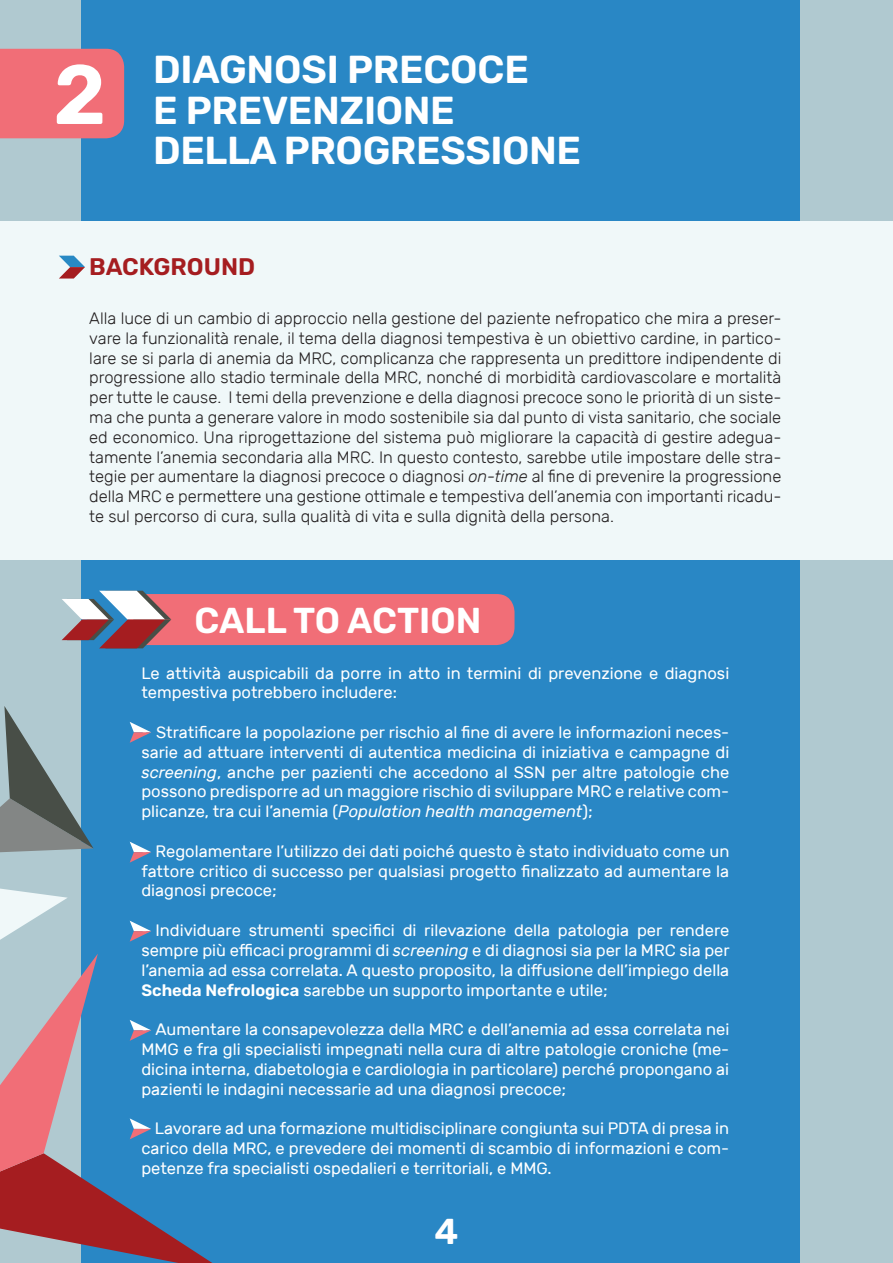
<style>
.page{position:relative;width:893px;height:1263px;background:#b0c9d0}
.page>*{position:absolute;margin:0;border:0;box-sizing:border-box;transform-origin:0 0}
.t1{font:600 83.7px "Rubik";color:#fff}
.t2{font:600 39px "Rubik";letter-spacing:-.01em;color:#fff}
.t3{font:600 36px "Rubik";color:#fff}
.t4{font:italic 500 24px "Rubik";color:#fff}
.t5{font:600 24px "Rubik";color:#a51d20}
.t6{font:16.5px/19.8px "Rubik";color:#fff;text-align:justify}
.t7{font:300 16.5px/19.8px "Rubik";color:#231f20;text-align:justify}
.s1{font-style:italic}
.s2{font-weight:600}
</style>
<div class="page">
<div style="left:81px;top:0;width:718px;height:1263px;background:#2987c5"></div>
<div style="left:0;top:221px;width:893px;height:338px;background:#f0f8f9"></div>
<svg style="left:0;top:706px;width:94px;height:146px"></svg>
<svg style="left:0;top:888px;width:68px;height:52px"></svg>
<div style="left:0;top:49px;width:124px;height:89px;background:#f16e77"></div>
<svg style="left:59px;top:256px;width:26px;height:23px"></svg>
<svg style="left:62px;top:591px;width:452px;height:57px;background:#ce7685"></svg>
<svg style="left:130px;top:722px;width:21px;height:21px"></svg>
<svg style="left:130px;top:842px;width:21px;height:21px"></svg>
<svg style="left:130px;top:921px;width:21px;height:21px"></svg>
<svg style="left:0;top:954px;width:212px;height:309px"></svg>
<p class="t1" style="left:53px;top:48px;width:55px">2</p>
<p class="t2" style="left:153px;top:48px;width:377px">DIAGNOSI PRECOCE</p>
<p class="t2" style="left:153px;top:88px;width:303px">E PREVENZIONE</p>
<p class="t2" style="left:153px;top:129px;width:430px">DELLA PROGRESSIONE</p>
<p class="t5" style="left:89px;top:254px;width:167px">BACKGROUND</p>
<p class="t7" style="left:89px;top:309px;width:694px">Alla luce di un cambio di approccio nella gestione del paziente nefropatico che mira a preser&shy;vare la funzionalità renale, il tema della diagnosi tempestiva è un obiettivo cardine, in partico&shy;lare se si parla di anemia da MRC, complicanza che rappresenta un predittore indipendente di progressione allo stadio terminale della MRC, nonché di morbidità cardiovascolare e mortalità per tutte le cause. I temi della prevenzione e della diagnosi precoce sono le priorità di un siste&shy;ma che punta a generare valore in modo sostenibile sia dal punto di vista sanitario, che sociale ed economico. Una riprogettazione del sistema può migliorare la capacità di gestire adegua&shy;tamente l’anemia secondaria alla MRC. In questo contesto, sarebbe utile impostare delle stra&shy;tegie per aumentare la diagnosi precoce o diagnosi <span class="s1">on-time</span> al fine di prevenire la progressione della MRC e permettere una gestione ottimale e tempestiva dell’anemia con importanti ricadu&shy;te sul percorso di cura, sulla qualità di vita e sulla dignità della persona.</p>
<p class="t3" style="left:195px;top:600px;width:288px">CALL TO ACTION</p>
<p class="t4" style="left:141px;top:617px;width:190px">CALL TO ACTION</p>
<p class="t6" style="left:141px;top:663px;width:589px">Le attività auspicabili da porre in atto in termini di prevenzione e diagnosi tempestiva potrebbero includere:</p>
<p class="t6" style="left:141px;top:723px;width:589px">• Stratificare la popolazione per rischio al fine di avere le informazioni neces&shy;sarie ad attuare interventi di autentica medicina di iniziativa e campagne di <span class="s1">screening</span>, anche per pazienti che accedono al SSN per altre patologie che possono predisporre ad un maggiore rischio di sviluppare MRC e relative com&shy;plicanze, tra cui l’anemia (<span class="s1">Population health management</span>);</p>
<p class="t6" style="left:141px;top:842px;width:589px">• Regolamentare l’utilizzo dei dati poiché questo è stato individuato come un fattore critico di successo per qualsiasi progetto finalizzato ad aumentare la diagnosi precoce;</p>
<p class="t6" style="left:141px;top:921px;width:590px">• Individuare strumenti specifici di rilevazione della patologia per rendere sempre più efficaci programmi di <span class="s1">screening</span> e di diagnosi sia per la MRC sia per l’anemia ad essa correlata. A questo proposito, la diffusione dell’impiego della <span class="s2">Scheda Nefrologica</span> sarebbe un supporto importante e utile;</p>
<p class="t6" style="left:141px;top:1020px;width:589px">• Aumentare la consapevolezza della MRC e dell’anemia ad essa correlata nei MMG e fra gli specialisti impegnati nella cura di altre patologie croniche (me&shy;dicina interna, diabetologia e cardiologia in particolare) perché propongano ai pazienti le indagini necessarie ad una diagnosi precoce;</p>
<p class="t6" style="left:141px;top:1119px;width:589px">• Lavorare ad una formazione multidisciplinare congiunta sui PDTA di presa in carico della MRC, e prevedere dei momenti di scambio di informazioni e com&shy;petenze fra specialisti ospedalieri e territoriali, e MMG.</p>
<p class="t3" style="left:434px;top:1211px;width:26px">4</p>
</div>
